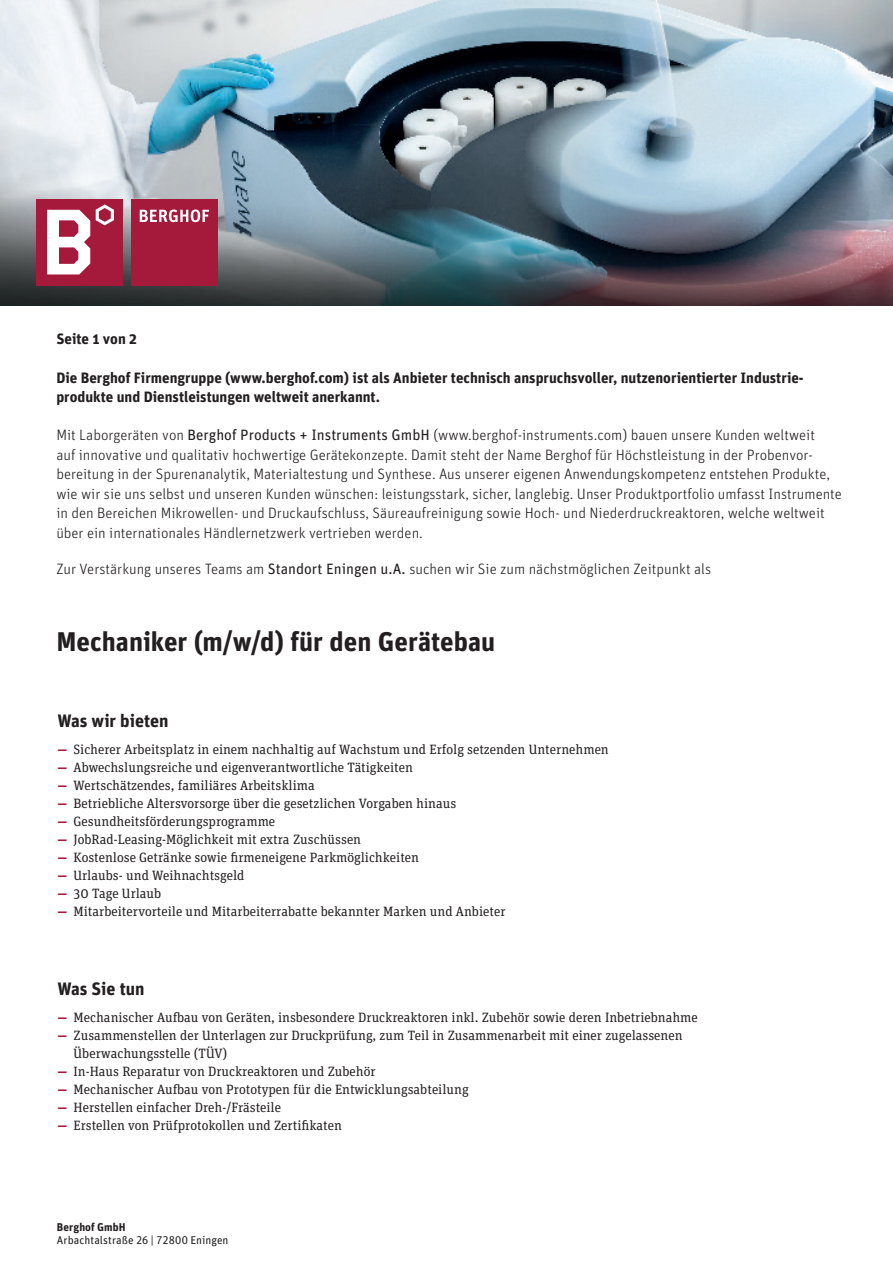
<style>
.page{position:relative;width:893px;height:1263px;background:#fff}
.page>*{position:absolute;margin:0;border:0;box-sizing:border-box;transform-origin:0 0}
.t1{font:700 27px "Unit Pro";color:#231f20}
.t2{font:700 18px "Unit Pro";color:#231f20}
.t3{font:300 15px/19.5px "Unit Pro";color:#231f20}
.t4{font:700 15px/19.5px "Unit Pro";color:#231f20}
.t5{font:13.5px/18px "Unit Slab Pro";color:#231f20}
.t6{font:11.25px "Unit Pro";letter-spacing:.005em;color:#231f20}
.t7{font:700 11.25px "Unit Pro";letter-spacing:.005em;color:#231f20}
.s1{font-weight:400}
.s2{font-weight:700;color:#a5193b}
</style>
<div class="page">
<img style="left:0;top:0;width:893px;height:305px">
<div style="left:36px;top:199px;width:86px;height:86px;background:#a5193b"></div>
<svg style="left:47px;top:210px;width:43px;height:64px"></svg>
<svg style="left:96px;top:204px;width:18px;height:21px"></svg>
<div style="left:131px;top:199px;width:86px;height:86px;background:#a5193b"></div>
<svg style="left:140px;top:209px;width:69px;height:13px"></svg>
<p class="t4" style="left:56px;top:329px;width:82px">Seite 1 von 2</p>
<p class="t4" style="left:56px;top:367px;width:749px">Die Berghof Firmengruppe (www.berghof.com) ist als Anbieter technisch anspruchsvoller, nutzenorientierter Industrie&shy;produkte und Dienstleistungen weltweit anerkannt.</p>
<p class="t3" style="left:56px;top:425px;width:787px">Mit Laborgeräten von <span class="s1">Berghof Products + Instruments GmbH</span> (www.berghof-instruments.com) bauen unsere Kunden weltweit<br>auf innovative und qualitativ hochwertige Gerätekonzepte. Damit steht der Name Berghof für Höchstleistung in der Probenvor&shy;bereitung in der Spurenanalytik, Materialtestung und Synthese. Aus unserer eigenen Anwendungskompetenz entstehen Produkte, wie wir sie uns selbst und unseren Kunden wünschen: leistungsstark, sicher, langlebig. Unser Produktportfolio umfasst Instrumente in den Bereichen Mikrowellen- und Druckaufschluss, Säureaufreinigung sowie Hoch- und Niederdruckreaktoren, welche weltweit über ein internationales Händlernetzwerk vertrieben werden.</p>
<p class="t3" style="left:56px;top:559px;width:656px">Zur Verstärkung unseres Teams am <span class="s1">Standort Eningen u.A.</span> suchen wir Sie zum nächstmöglichen Zeitpunkt als</p>
<h1 class="t1" style="left:56px;top:621px;width:440px">Mechaniker (m/w/d) für den Gerätebau</h1>
<h2 class="t2" style="left:57px;top:708px;width:113px">Was wir bieten</h2>
<p class="t5" style="left:57px;top:740px;width:553px"><span class="s2">—</span> Sicherer Arbeitsplatz in einem nachhaltig auf Wachstum und Erfolg setzenden Unternehmen</p>
<p class="t5" style="left:57px;top:757px;width:357px"><span class="s2">—</span> Abwechslungsreiche und eigenverantwortliche Tätigkeiten</p>
<p class="t5" style="left:57px;top:775px;width:259px"><span class="s2">—</span> Wertschätzendes, familiäres Arbeitsklima</p>
<p class="t5" style="left:57px;top:793px;width:400px"><span class="s2">—</span> Betriebliche Altersvorsorge über die gesetzlichen Vorgaben hinaus</p>
<p class="t5" style="left:57px;top:811px;width:219px"><span class="s2">—</span> Gesundheitsförderungsprogramme</p>
<p class="t5" style="left:57px;top:829px;width:305px"><span class="s2">—</span> JobRad-Leasing-Möglichkeit mit extra Zuschüssen</p>
<p class="t5" style="left:57px;top:847px;width:363px"><span class="s2">—</span> Kostenlose Getränke sowie firmeneigene Parkmöglichkeiten</p>
<p class="t5" style="left:57px;top:865px;width:189px"><span class="s2">—</span> Urlaubs- und Weihnachtsgeld</p>
<p class="t5" style="left:57px;top:883px;width:105px"><span class="s2">—</span> 30 Tage Urlaub</p>
<p class="t5" style="left:57px;top:901px;width:450px"><span class="s2">—</span> Mitarbeitervorteile und Mitarbeiterrabatte bekannter Marken und Anbieter</p>
<h2 class="t2" style="left:57px;top:976px;width:89px">Was Sie tun</h2>
<p class="t5" style="left:57px;top:1007px;width:642px"><span class="s2">—</span> Mechanischer Aufbau von Geräten, insbesondere Druckreaktoren inkl. Zubehör sowie deren Inbetriebnahme</p>
<p class="t5" style="left:74px;top:1025px;width:610px;text-indent:-16px"><span class="s2">—</span> Zusammenstellen der Unterlagen zur Druckprüfung, zum Teil in Zusammenarbeit mit einer zugelassenen<br>Überwachungsstelle (TÜV)</p>
<p class="t5" style="left:57px;top:1061px;width:320px"><span class="s2">—</span> In-Haus Reparatur von Druckreaktoren und Zubehör</p>
<p class="t5" style="left:57px;top:1079px;width:413px"><span class="s2">—</span> Mechanischer Aufbau von Prototypen für die Entwicklungsabteilung</p>
<p class="t5" style="left:57px;top:1097px;width:225px"><span class="s2">—</span> Herstellen einfacher Dreh-/Frästeile</p>
<p class="t5" style="left:57px;top:1115px;width:286px"><span class="s2">—</span> Erstellen von Prüfprotokollen und Zertifikaten</p>
<p class="t7" style="left:57px;top:1219px;width:70px">Berghof GmbH</p>
<p class="t6" style="left:57px;top:1232px;width:173px">Arbachtalstraße 26 | 72800 Eningen</p>
</div>
